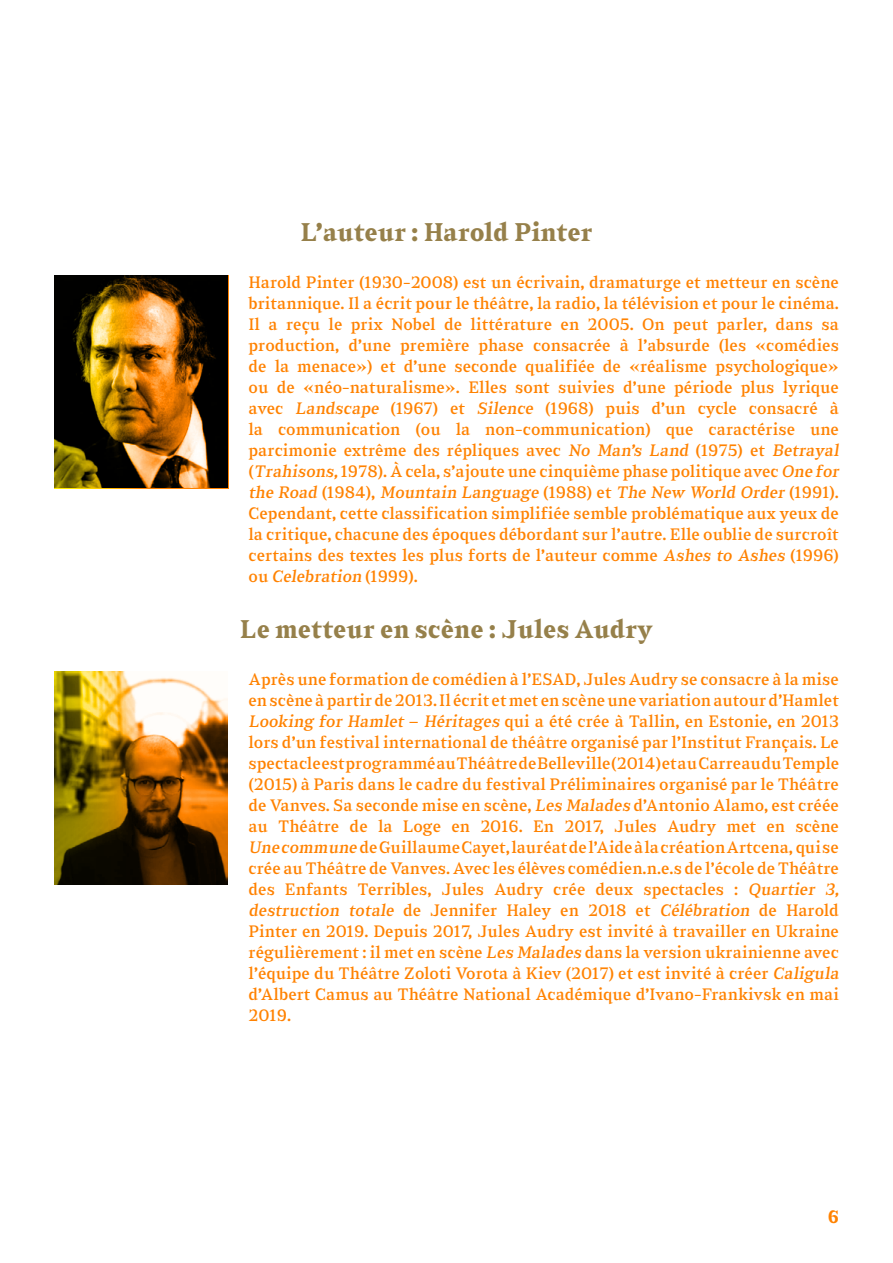
<style>
.page{position:relative;width:893px;height:1263px;background:#fff}
.page>*{position:absolute;margin:0;border:0;box-sizing:border-box;transform-origin:0 0}
.t1{font:700 25.5px "Sabre";color:#96804a}
.t2{font:700 18px "Sabre";color:#ff8200}
.t3{font:16.5px/21px "Sabre";color:#ff8200}
</style>
<div class="page">
<svg style="left:54px;top:275px;width:174px;height:213px;background:#684714"></svg>
<svg style="left:54px;top:672px;width:174px;height:212px;background:#926f2a"></svg>
<h1 class="t1" style="left:300px;top:217px;width:293px">L’auteur : Harold Pinter</h1>
<p class="t3" style="left:249px;top:272px;width:595px">Harold Pinter (1930-2008) est un écrivain, dramaturge et metteur en scène britannique. Il a écrit pour le théâtre, la radio, la télévision et pour le cinéma.<br>Il a reçu le prix Nobel de littérature en 2005. On peut parler, dans sa production, d’une première phase consacrée à l’absurde (les «comédies de la menace») et d’une seconde qualifiée de «réalisme psychologique» ou de «néo-naturalisme». Elles sont suivies d’une période plus lyrique avec Landscape (1967) et Silence (1968) puis d’un cycle consacré à la communication (ou la non-communication) que caractérise une parcimonie extrême des répliques avec No Man’s Land (1975) et Betrayal (Trahisons,1978). À cela, s’ajoute une cinquième phase politique avec One for the Road ( 1 9 8 4 ) , Mountain Language ( 1 9 8 8 ) e t The New World Order ( 1 9 9 1 ) .<br>Cependant, cette classification simplifiée semble problématique aux yeux de la critique, chacune des époques débordant sur l’autre. Elle oublie de surcroît certains des textes les plus forts de l’auteur comme Ashes to Ashes (1996) o u Celebration ( 1 9 9 9 ) .</p>
<h1 class="t1" style="left:240px;top:614px;width:415px">Le metteur en scène : Jules Audry</h1>
<p class="t3" style="left:249px;top:669px;width:595px">Après une formation de comédien à l’ESAD, Jules Audry se consacre à la mise en scène à partir de 2013. Il écrit et met en scène une variation autour d’Hamlet Looking for Hamlet – Héritages qui a été crée à Tallin, en Estonie, en 2013 lors d’un festival international de théâtre organisé par l’Institut Français. Le spectacle est programmé au Théâtre de Belleville (2014) et au Carreau du Temple (2015) à Paris dans le cadre du festival Préliminaires organisé par le Théâtre de Vanves. Sa seconde mise en scène, Les Malades d’Antonio Alamo, est créée au Théâtre de la Loge en 2016. En 2017, Jules Audry met en scène Une commune de Guillaume Cayet, lauréat de l’Aide à la création Artcena, qui se crée au Théâtre de Vanves. Avec les élèves comédien.n.e.s de l’école de Théâtre des Enfants Terribles, Jules Audry crée deux spectacles : Quartier 3, destruction totale d e Je nni f e r Hal ey e n 2 0 1 8 e t Célébration d e Har ol d Pinter en 2019. Depuis 2017, Jules Audry est invité à travailler en Ukraine régulièrement : il met en scène Les Malades dans la version ukrainienne avec l’équipe du Théâtre Zoloti Vorota à Kiev (2017) et est invité à créer Caligula d’Albert Camus au Théâtre National Académique d’Ivano-Frankivsk en mai 2019.</p>
<p class="t2" style="left:828px;top:1206px;width:13px">6</p>
</div>
